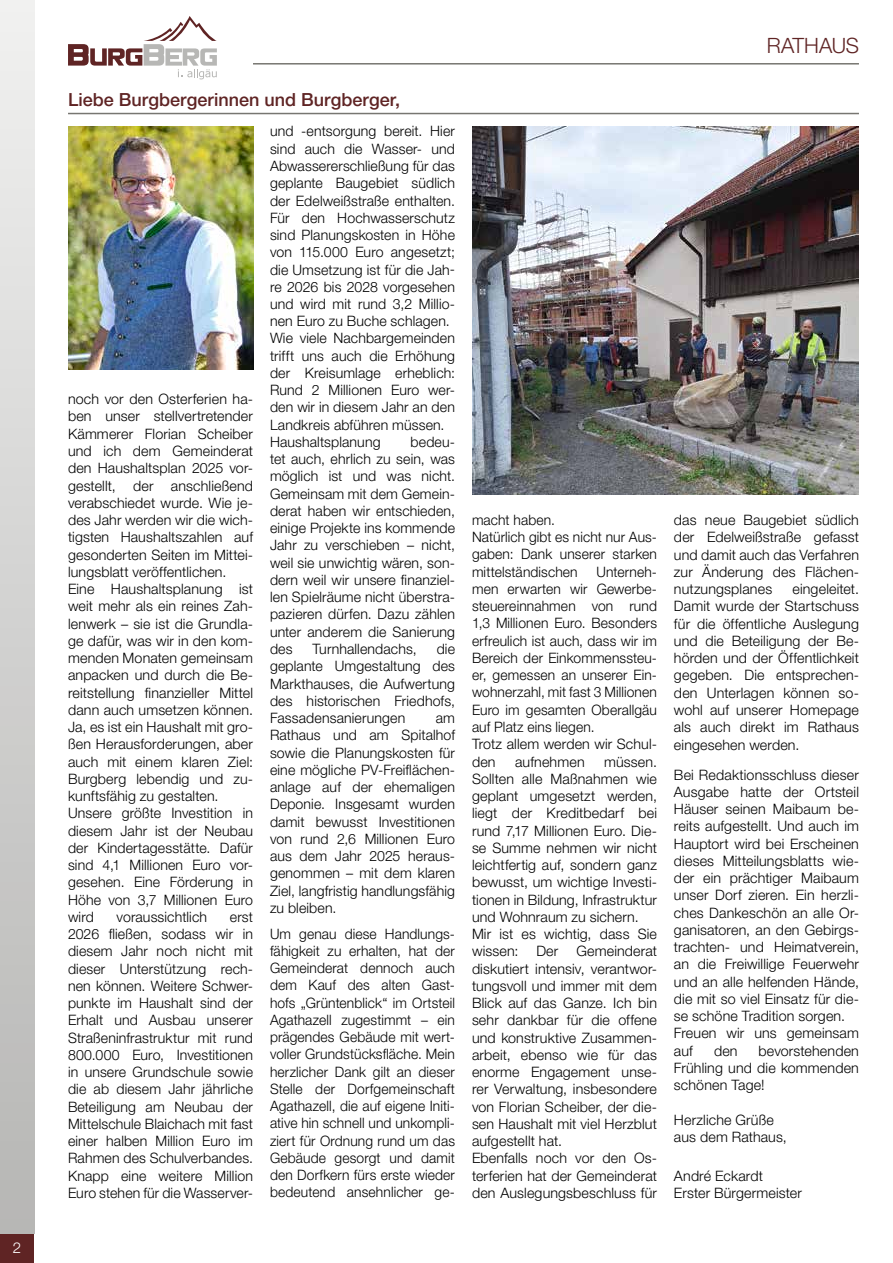
<style>
.page{position:relative;width:893px;height:1263px;background:#fff}
.page>*{position:absolute;margin:0;border:0;box-sizing:border-box;transform-origin:0 0}
.t1{font:300 21px "Helvetica Neue LT Pro";letter-spacing:-.005em;color:#5f2424}
.t2{font:500 18px "Helvetica Neue LT Pro";letter-spacing:.005em;color:#5f2424}
.t3{font:300 15px "Helvetica Neue LT Pro";color:#fff}
.t4{font:300 14.25px/17.2px "Helvetica Neue LT Pro";letter-spacing:.01em;color:#000}
</style>
<div class="page">
<div style="left:0;top:1233px;width:34px;height:30px;background:#5f2424"></div>
<svg style="left:68px;top:16px;width:149px;height:63px"></svg>
<hr style="left:253px;top:63px;width:606px;height:2px;background:#777671">
<div style="left:0;top:0;width:34px;height:1233px;background:linear-gradient(to bottom,#f0f0ef,#b6b5b4)"></div>
<hr style="left:68px;top:113px;width:791px;height:1px;background:#777671">
<img style="left:68px;top:127px;width:185px;height:243px">
<img style="left:472px;top:127px;width:387px;height:368px">
<p class="t3" style="left:13px;top:1239px;width:10px">2</p>
<p class="t2" style="left:68px;top:89px;width:334px">Liebe Burgbergerinnen und Burgberger,</p>
<p class="t4" style="left:68px;top:390px;width:186px">noch vor den Osterferien ha&shy;ben unser stellvertretender<br>Kämmerer Florian Scheiber und ich dem Gemeinderat den Haushaltsplan 2025 vor&shy;gestellt, der anschließend verabschiedet wurde. Wie je&shy;des Jahr werden wir die wich&shy;tigsten Haushaltszahlen auf gesonderten Seiten im Mittei&shy;lungsblatt veröffentlichen.<br>Eine Haushaltsplanung ist weit mehr als ein reines Zah&shy;lenwerk – sie ist die Grundla&shy;ge dafür, was wir in den kom&shy;menden Monaten gemeinsam anpacken und durch die Be&shy;reitstellung finanzieller Mittel dann auch umsetzen können.<br>Ja, es ist ein Haushalt mit gro&shy;ßen Herausforderungen, aber auch mit einem klaren Ziel:<br>Burgberg lebendig und zu&shy;kunftsfähig zu gestalten.<br>Unsere größte Investition in diesem Jahr ist der Neubau der Kindertagesstätte. Dafür sind 4,1 Millionen Euro vor&shy;gesehen. Eine Förderung in<br>Höhe von 3,7 Millionen Euro wird</p>
<p class="t4" style="left:117px;top:908px;width:92px">voraussichtlich</p>
<p class="t4" style="left:68px;top:908px;width:186px;text-align:justify;text-indent:162px">erst 2026 fließen, sodass wir in diesem Jahr noch nicht mit dieser Unterstützung rech&shy;nen können. Weitere Schwer&shy;punkte im Haushalt sind der Erhalt und Ausbau unserer Straßeninfrastruktur mit rund 800.000 Euro, Investitionen in unsere Grundschule sowie die ab diesem Jahr jährliche Beteiligung am Neubau der Mittelschule Blaichach mit fast einer halben Million Euro im Rahmen des Schulverbandes.<br>Knapp eine weitere Million Euro stehen für die Wasserver-</p>
<p class="t4" style="left:270px;top:122px;width:186px">und -entsorgung bereit. Hier sind auch die Wasser- und<br>Abwassererschließung für das geplante Baugebiet südlich der Edelweißstraße enthalten.<br>Für den Hochwasserschutz sind Planungskosten in Höhe von 115.000 Euro angesetzt; die Umsetzung ist für die Jah&shy;re 2026 bis 2028 vorgesehen und wird mit rund 3,2 Millio&shy;nen Euro zu Buche schlagen.<br>Wie viele Nachbargemeinden trifft uns auch die Erhöhung der Kreisumlage erheblich:<br>Rund 2 Millionen Euro wer&shy;den wir in diesem Jahr an den<br>Landkreis abführen müssen.<br>Haushaltsplanung</p>
<p class="t4" style="left:270px;top:433px;width:186px;text-align:justify;text-indent:141px">bedeu&shy;tet auch, ehrlich zu sein, was möglich ist und was nicht.<br>Gemeinsam mit dem Gemein&shy;derat haben wir entschieden, einige Projekte ins kommende Jahr zu verschieben – nicht, weil sie unwichtig wären, son&shy;dern weil wir unsere finanziel&shy;len Spielräume nicht überstra&shy;pazieren dürfen. Dazu zählen unter anderem die Sanierung des</p>
<p class="t4" style="left:270px;top:640px;width:186px;text-align:justify;text-indent:167px">die geplante Umgestaltung des Markthauses, die Aufwertung des historischen Friedhofs, Fassadensanierungen</p>
<p class="t4" style="left:313px;top:640px;width:106px">Turnhallendachs,</p>
<p class="t4" style="left:270px;top:709px;width:186px;text-align:justify;text-indent:166px">am Rathaus und am Spitalhof sowie die Planungskosten für eine mögliche PV-Freiflächen&shy;anlage auf der ehemaligen Deponie. Insgesamt wurden damit bewusst Investitionen von rund 2,6 Millionen Euro aus dem Jahr 2025 heraus&shy;genommen – mit dem klaren Ziel, langfristig handlungsfähig zu bleiben.</p>
<p class="t4" style="left:270px;top:924px;width:186px;text-align:justify">Um genau diese Handlungs&shy;fähigkeit zu erhalten, hat der Gemeinderat dennoch auch dem Kauf des alten Gast&shy;hofs „Grüntenblick“ im Ortsteil Agathazell zugestimmt – ein prägendes Gebäude mit wert&shy;voller Grundstücksfläche. Mein herzlicher Dank gilt an dieser Stelle der Dorfgemeinschaft Agathazell, die auf eigene Initi&shy;ative hin schnell und unkompli&shy;ziert für Ordnung rund um das Gebäude gesorgt und damit den Dorfkern fürs erste wieder bedeutend ansehnlicher ge-</p>
<p class="t4" style="left:472px;top:511px;width:186px">macht haben.<br>Natürlich gibt es nicht nur Aus&shy;gaben: Dank unserer starken mittelständischen</p>
<p class="t4" style="left:472px;top:563px;width:186px;text-indent:125px">Unterneh&shy;men erwarten wir Gewerbe&shy;steuereinnahmen von rund<br>1,3 Millionen Euro. Besonders erfreulich ist auch, dass wir im<br>Bereich der Einkommenssteu&shy;er, gemessen an unserer Ein&shy;wohnerzahl, mit fast 3 Millionen<br>Euro im gesamten Oberallgäu auf Platz eins liegen.<br>Trotz allem werden wir Schul&shy;den</p>
<p class="t4" style="left:515px;top:752px;width:71px">aufnehmen</p>
<p class="t4" style="left:472px;top:752px;width:186px;text-indent:132px">müssen.<br>Sollten alle Maßnahmen wie geplant umgesetzt werden, liegt der Kreditbedarf bei rund 7,17 Millionen Euro. Die&shy;se Summe nehmen wir nicht leichtfertig auf, sondern ganz bewusst, um wichtige Investi&shy;tionen in Bildung, Infrastruktur und Wohnraum zu sichern.<br>Mir ist es wichtig, dass Sie wissen:</p>
<p class="t4" style="left:472px;top:942px;width:186px;text-indent:104px">Gemeinderat diskutiert intensiv, verantwor&shy;tungsvoll und immer mit dem<br>Blick auf das Ganze. Ich bin sehr dankbar für die offene und konstruktive Zusammen&shy;arbeit, ebenso wie für das enorme Engagement unse&shy;rer Verwaltung, insbesondere von Florian Scheiber, der die&shy;sen Haushalt mit viel Herzblut aufgestellt hat.<br>Ebenfalls noch vor den Os&shy;terferien hat der Gemeinderat den Auslegungsbeschluss für</p>
<p class="t4" style="left:536px;top:942px;width:24px">Der</p>
<h1 class="t1" style="left:767px;top:33px;width:94px">RATHAUS</h1>
<p class="t4" style="left:674px;top:511px;width:186px;text-align:justify">das neue Baugebiet südlich der Edelweißstraße gefasst und damit auch das Verfahren zur Änderung des Flächen&shy;nutzungsplanes</p>
<p class="t4" style="left:674px;top:580px;width:186px;text-align:justify;text-indent:118px">eingeleitet.<br>Damit wurde der Startschuss für die öffentliche Auslegung und die Beteiligung der Be&shy;hörden und der Öffentlichkeit gegeben. Die entsprechen&shy;den Unterlagen können so&shy;wohl auf unserer Homepage als auch direkt im Rathaus eingesehen werden.</p>
<p class="t4" style="left:674px;top:765px;width:186px">Bei Redaktionsschluss dieser<br>Ausgabe hatte der Ortsteil<br>Häuser seinen Maibaum be&shy;reits aufgestellt. Und auch im<br>Hauptort wird bei Erscheinen dieses Mitteilungsblatts wie&shy;der ein prächtiger Maibaum unser Dorf zieren. Ein herzli&shy;ches Dankeschön an alle Or&shy;ganisatoren, an den Gebirgs&shy;trachten- und Heimatverein, an die Freiwillige Feuerwehr und an alle helfenden Hände, die mit so viel Einsatz für die&shy;se schöne Tradition sorgen.<br>Freuen wir uns gemeinsam auf</p>
<p class="t4" style="left:674px;top:1042px;width:186px;text-align:justify;text-indent:85px">bevorstehenden Frühling und die kommenden schönen Tage!</p>
<p class="t4" style="left:674px;top:1111px;width:114px">Herzliche Grüße aus dem Rathaus,</p>
<p class="t4" style="left:674px;top:1167px;width:129px">André Eckardt<br>Erster Bürgermeister</p>
<p class="t4" style="left:714px;top:1042px;width:25px">den</p>
</div>
